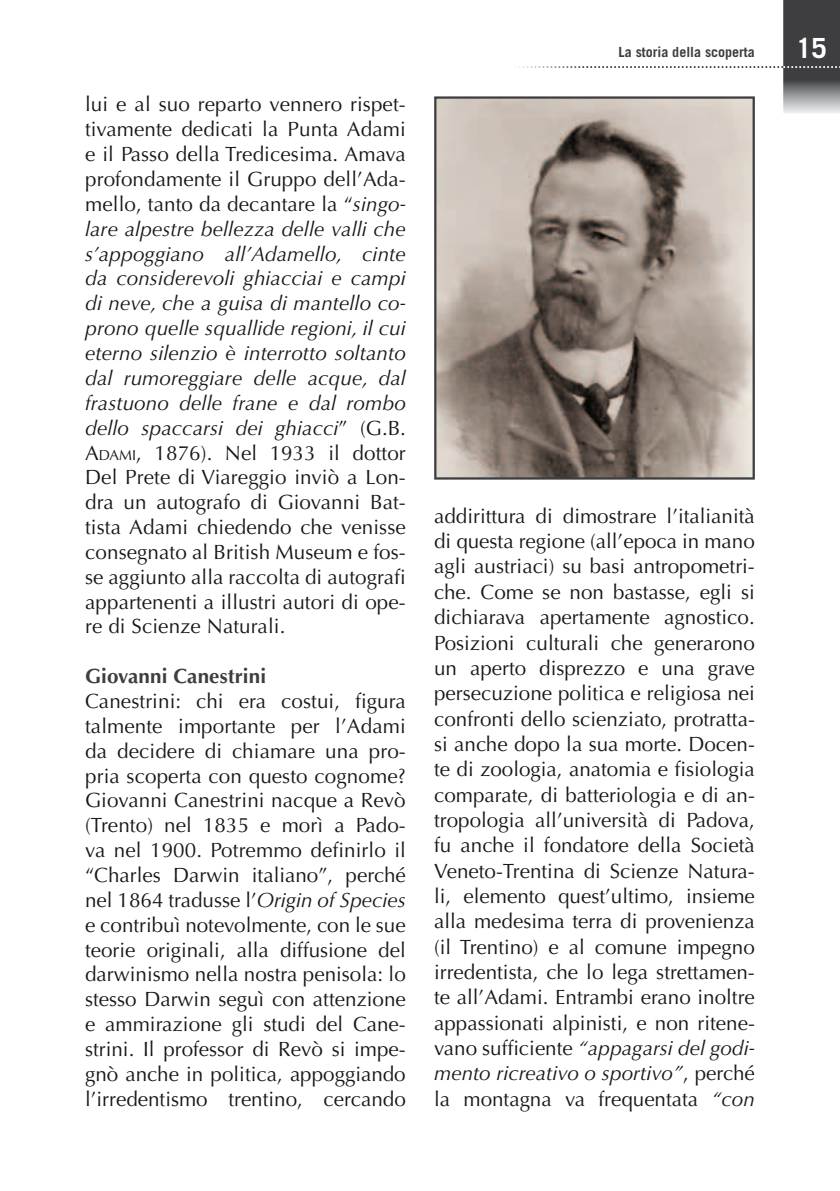
<style>
.page{position:relative;width:840px;height:1191px;background:#fff}
.page>*{position:absolute;margin:0;border:0;box-sizing:border-box;transform-origin:0 0}
.t1{font:700 27.8px "Trade Gothic";color:#fff}
.t2{font:20.6px/24.8px "Optima";color:#1a171c;text-align:justify}
.t3{font:700 20.6px "Optima";letter-spacing:.005em;color:#3e3e40}
.t4{font:700 14px "Trade Gothic";color:#3e3e40}
.s1{font-style:italic}
.s2{font-style:inherit}
.s3{font-size:14.4px}
</style>
<div class="page">
<svg style="left:434px;top:96px;width:320px;height:383px;background:#9d9289"></svg>
<svg style="left:519px;top:66px;width:46px;height:2px"></svg>
<svg style="left:681px;top:0;width:159px;height:113px"></svg>
<p class="t2" style="left:85px;top:92px;width:322px">lui e al suo reparto vennero rispet&shy;tivamente dedicati la Punta Adami e il Passo della Tredicesima. Amava profondamente il Gruppo dell’Ada&shy;mello, tanto da decantare la “<span class="s1">singo&shy;lare alpestre bellezza delle valli che s’appoggiano all’Adamello, cinte da considerevoli ghiacciai e campi di neve, che a guisa di mantello co&shy;prono quelle squallide regioni, il cui eterno silenzio è interrotto soltanto dal rumoreggiare delle acque, dal frastuono delle frane e dal rombo dello spaccarsi dei ghiacci</span>” (G.B.<br><span class="s2">A</span><span class="s3">DAMI</span>, 1876). Nel 1933 il dottor Del Prete di Viareggio inviò a Lon&shy;dra un autografo di Giovanni Bat&shy;tista Adami chiedendo che venisse consegnato al British Museum e fos&shy;se aggiunto alla raccolta di autografi appartenenti a illustri autori di ope&shy;re di Scienze Naturali.</p>
<p class="t3" style="left:85px;top:664px;width:182px">Giovanni Canestrini</p>
<p class="t2" style="left:85px;top:689px;width:322px">Canestrini: chi era costui, figura talmente importante per l’Adami da decidere di chiamare una pro&shy;pria scoperta con questo cognome?<br>Giovanni Canestrini nacque a Revò (Trento) nel 1835 e morì a Pado&shy;va nel 1900. Potremmo definirlo il “Charles Darwin italiano”, perché nel 1864 tradusse l’<span class="s1">Origin of Species </span>e contribuì notevolmente, con le sue teorie originali, alla diffusione del darwinismo nella nostra penisola: lo stesso Darwin seguì con attenzione e ammirazione gli studi del Cane&shy;strini. Il professor di Revò si impe&shy;gnò anche in politica, appoggiando l’irredentismo trentino, cercando</p>
<p class="t4" style="left:618px;top:43px;width:138px">La storia della scoperta</p>
<h1 class="t1" style="left:795px;top:31px;width:32px">15</h1>
<p class="t2" style="left:434px;top:503px;width:322px;line-height:25.4px">addirittura di dimostrare l’italianità di questa regione (all’epoca in mano agli austriaci) su basi antropometri&shy;che. Come se non bastasse, egli si dichiarava apertamente agnostico.<br>Posizioni culturali che generarono un aperto disprezzo e una grave persecuzione politica e religiosa nei confronti dello scienziato, protratta&shy;si anche dopo la sua morte. Docen&shy;te di zoologia, anatomia e fisiologia comparate, di batteriologia e di an&shy;tropologia all’università di Padova, fu anche il fondatore della Società Veneto-Trentina di Scienze Natura&shy;li, elemento quest’ultimo, insieme alla medesima terra di provenienza (il Trentino) e al comune impegno irredentista, che lo lega strettamen&shy;te all’Adami. Entrambi erano inoltre appassionati alpinisti, e non ritene&shy;vano sufficiente <span class="s1">“appagarsi del godi&shy;mento ricreativo o sportivo”</span>, perché la montagna va frequentata <span class="s1">“con</span></p>
</div>
